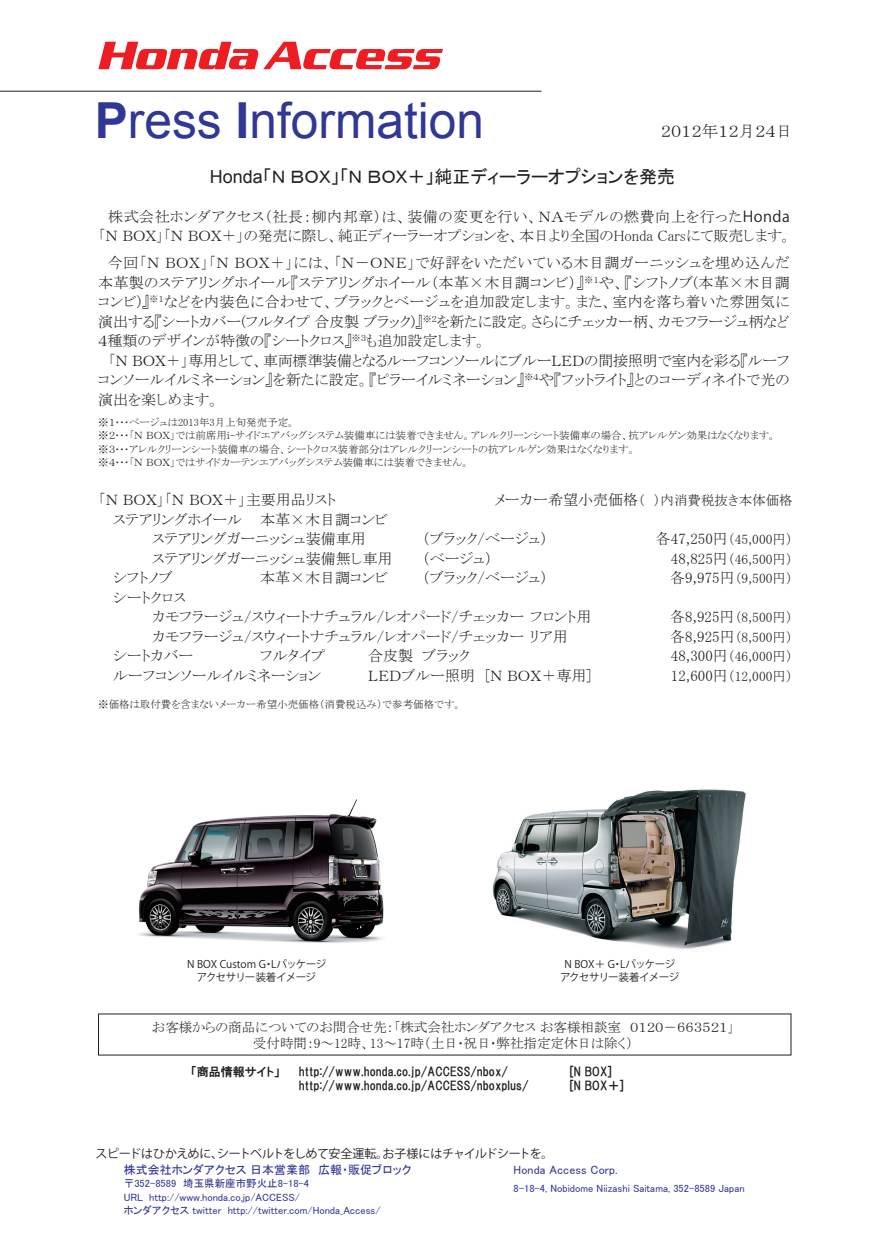
<style>
.page{position:relative;width:888px;height:1260px;background:#fff}
.page>*{position:absolute;margin:0;border:0;box-sizing:border-box;transform-origin:0 0}
.t1{font:49.65px "Arial";color:#313795}
.t2{font:18px "MS P Gothic";color:#231f20}
.t3{font:16.5px "MS P Mincho";color:#231f20}
.t4{font:15px/19.5px "MS P Mincho";color:#231f20;text-align:justify}
.t5{font:13.5px/16.2px "MS P Mincho";color:#231f20;text-align:center}
.t6{font:12px "HGP Gothic E";color:#231f20}
.t7{font:12px "MS P Gothic";color:#313795}
.t8{font:12px "Koz Go Pro";letter-spacing:-.03em;color:#231f20}
.t9{font:10.5px/13.5px "MS P Mincho";color:#231f20}
.t10{font:10.5px/13.5px "MS P Gothic";color:#313795}
.t11{font:10.5px/12.6px "Koz Go Pro";letter-spacing:-.02em;color:#231f20;text-align:center}
.t12{font:10.5px/12.6px "Koz Go Pro";letter-spacing:-.04em;color:#231f20;text-align:center}
.s1{font-weight:700}
.s2{font-family:"Arial"}
.s3{font-family:"Koz Go Pro"}
.s4{font-size:15px}
</style>
<div class="page">
<hr style="left:0;top:91px;width:541px;height:1px;background:#231f20">
<svg style="left:98px;top:42px;width:345px;height:27px"></svg>
<img style="left:492px;top:789px;width:254px;height:160px">
<img style="left:139px;top:799px;width:245px;height:144px">
<h1 class="t1" style="left:95px;top:88px;width:391px"><span class="s1">P</span>ress <span class="s1">I</span>nformation</h1>
<p class="t3" style="left:661px;top:122px;width:133px">２０１２年１２月２４日</p>
<p class="t2" style="left:210px;top:168px;width:467px"><span class="s2">Honda</span>「ＮＢＯＸ」「ＮＢＯＸ＋」純正ディーラーオプションを発売</p>
<p class="t4" style="left:98px;top:207px;width:695px;text-align:center">株式会社ホンダアクセス（社長：柳内邦章）は、装備の変更を行い、ＮＡモデルの燃費向上を行った<span class="s3">Honda<br></span>「Ｎ ＢＯＸ」「Ｎ ＢＯＸ＋」の発売に際し、純正ディーラーオプションを、本日より全国のHonda Carsにて販売します。</p>
<p class="t4" style="left:98px;top:253px;width:693px;text-indent:10px">今回「Ｎ ＢＯＸ」「Ｎ ＢＯＸ＋」には、「Ｎ－ＯＮＥ」で好評をいただいている木目調ガーニッシュを埋め込んだ本革製のステアリングホイール『ステアリングホイール（本革×木目調コンビ）』<sup>※１</sup>や、『シフトノブ(本革×木目調コンビ)』<sup>※１</sup>などを内装色に合わせて、ブラックとベージュを追加設定します。また、室内を落ち着いた雰囲気に演出する『シートカバー(フルタイプ 合皮製 ブラック)』<sup>※２</sup>を新たに設定。さらにチェッカー柄、カモフラージュ柄など４種類のデザインが特徴の『シートクロス』<sup>※３</sup>も追加設定します。</p>
<p class="t4" style="left:98px;top:351px;width:693px;text-indent:10px">「Ｎ ＢＯＸ＋」専用として、車両標準装備となるルーフコンソールにブルーＬＥＤの間接照明で室内を彩る『ルーフコンソールイルミネーション』を新たに設定。『ピラーイルミネーション』<sup>※４</sup>や『フットライト』とのコーディネイトで光の演出を楽しめます。</p>
<p class="t9" style="left:98px;top:415px;width:679px">※１･･･ベージュは2013年3月上旬発売予定。<br>※２･･･「Ｎ ＢＯＸ」では前席用ｉ-サイドエアバッグシステム装備車には装着できません。アレルクリーンシート装備車の場合、抗アレルゲン効果はなくなります。※３･･･アレルクリーンシート装備車の場合、シートクロス装着部分はアレルクリーンシートの抗アレルゲン効果はなくなります。<br>※４･･･「Ｎ ＢＯＸ」ではサイドカーテンエアバッグシステム装備車には装着できません。</p>
<p class="t4" style="left:98px;top:490px;width:239px">「Ｎ ＢＯＸ」「Ｎ ＢＯＸ＋」主要用品リスト</p>
<p class="t5" style="left:495px;top:492px;width:299px"><span class="s4">メーカー希望小売価格</span>（　）内消費税抜き本体価格</p>
<p class="t4" style="left:152px;top:510px;width:237px;text-indent:-39px">ステアリングホイール 本革×木目調コンビステアリングガーニッシュ装備車用</p>
<p class="t4" style="left:422px;top:529px;width:127px">（ブラック/ベージュ）</p>
<p class="t5" style="left:656px;top:531px;width:138px"><span class="s4">各47,250円</span>（45,000円）</p>
<p class="t4" style="left:152px;top:549px;width:242px">ステアリングガーニッシュ装備無し車用</p>
<p class="t4" style="left:422px;top:549px;width:72px">（ベージュ）</p>
<p class="t5" style="left:671px;top:551px;width:123px"><span class="s4">48,825円</span>（46,500円）</p>
<p class="t4" style="left:113px;top:568px;width:61px">シフトノブ</p>
<p class="t4" style="left:260px;top:568px;width:129px">本革×木目調コンビ</p>
<p class="t4" style="left:422px;top:568px;width:127px">（ブラック/ベージュ）</p>
<p class="t5" style="left:670px;top:570px;width:124px"><span class="s4">各9,975円</span>（9,500円）</p>
<p class="t4" style="left:152px;top:588px;width:441px;text-indent:-39px">シートクロス<br>カモフラージュ/スウィートナチュラル/レオパード/チェッカー フロント用</p>
<p class="t5" style="left:670px;top:609px;width:124px"><span class="s4">各8,925円</span>（8,500円）</p>
<p class="t4" style="left:152px;top:627px;width:417px">カモフラージュ/スウィートナチュラル/レオパード/チェッカー リア用</p>
<p class="t5" style="left:670px;top:629px;width:124px"><span class="s4">各8,925円</span>（8,500円）</p>
<p class="t4" style="left:113px;top:646px;width:82px">シートカバー</p>
<p class="t4" style="left:260px;top:646px;width:66px">フルタイプ</p>
<p class="t4" style="left:368px;top:646px;width:113px">合皮製 ブラック　</p>
<p class="t5" style="left:671px;top:648px;width:123px"><span class="s4">48,300円</span>（46,000円）</p>
<p class="t4" style="left:113px;top:666px;width:209px">ルーフコンソールイルミネーション</p>
<p class="t4" style="left:368px;top:666px;width:225px">ＬＥＤブルー照明　[Ｎ ＢＯＸ＋専用]</p>
<p class="t5" style="left:671px;top:668px;width:123px"><span class="s4">12,600円</span>（12,000円）</p>
<p class="t9" style="left:98px;top:697px;width:365px">※価格は取付費を含まないメーカー希望小売価格（消費税込み）で参考価格です。</p>
<p class="t11" style="left:187px;top:959px;width:141px">N BOX Custom G・Lパッケージアクセサリー装着イメージ</p>
<p class="t12" style="left:560px;top:959px;width:121px">N BOX＋ G・Lパッケージアクセサリー装着イメージ</p>
<p class="t5" style="left:152px;top:1019px;width:584px">お客様からの商品についてのお問合せ先：「株式会社ホンダアクセス お客様相談室　０１２０－６６３５２１」受付時間：9～12時、13～17時（土日･祝日･弊社指定定休日は除く）</p>
<p class="t6" style="left:191px;top:1066px;width:91px">「商品情報サイト」</p>
<p class="t6" style="left:299px;top:1066px;width:211px">http://www.honda.co.jp/ACCESS/nbox/</p>
<p class="t6" style="left:569px;top:1066px;width:46px">[N BOX]</p>
<p class="t6" style="left:299px;top:1080px;width:231px">http://www.honda.co.jp/ACCESS/nboxplus/</p>
<p class="t6" style="left:569px;top:1080px;width:58px">[N BOX＋]</p>
<p class="t8" style="left:96px;top:1146px;width:459px">スピードはひかえめに、シートベルトをしめて安全運転。お子様にはチャイルドシートを。</p>
<p class="t7" style="left:124px;top:1164px;width:289px">株式会社ホンダアクセス 日本営業部　広報・販促ブロック</p>
<p class="t10" style="left:124px;top:1177px;width:258px">〒352-8589　埼玉県新座市野火止8-18-4<br>URL http://www.honda.co.jp/ACCESS/<br>ホンダアクセス twitter http://twitter.com/Honda_Access/</p>
<p class="t7" style="left:514px;top:1164px;width:106px">Honda Access Corp.</p>
<p class="t10" style="left:514px;top:1181px;width:233px">8-18-4, Nobidome Niizashi Saitama, 352-8589 Japan</p>
</div>
